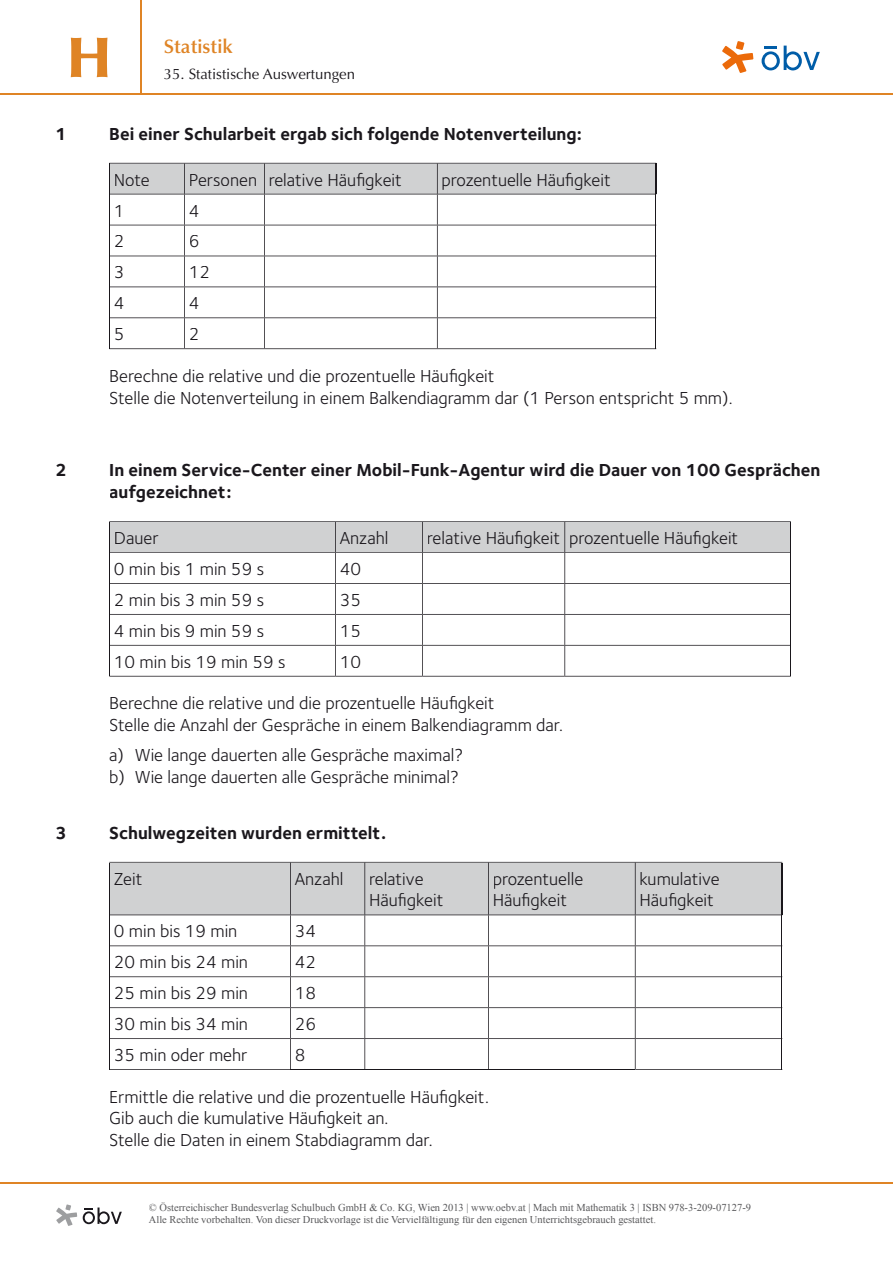
<style>
.page{position:relative;width:893px;height:1263px;background:#fff}
.page>*{position:absolute;margin:0;border:0;box-sizing:border-box;transform-origin:0 0}
.t1{font:900 57px "Optima LT Std";color:#df8425}
.t2{font:600 19.5px "Optima LT Std";color:#df8425}
.t3{font:18px/21.8px "Foundry Sterling";color:#1a171c}
.t4{font:700 18px/21.8px "Foundry Sterling";color:#1a171c}
.t5{font:15px "Optima LT Std";color:#1a171c}
.t6{font:10.5px/12.8px "Times New Roman";color:#58585a}
</style>
<div class="page">
<hr style="left:656px;top:164px;width:1px;height:30px;background:#1a171c">
<svg style="left:109px;top:163px;width:547px;height:186px"></svg>
<div style="left:115px;top:174px;width:34px;height:12px;background:#d0d1d2"></div>
<div style="left:190px;top:174px;width:66px;height:12px;background:#d0d1d2"></div>
<div style="left:270px;top:172px;width:131px;height:18px;background:#d0d1d2"></div>
<div style="left:443px;top:172px;width:167px;height:18px;background:#d0d1d2"></div>
<svg style="left:109px;top:521px;width:682px;height:156px"></svg>
<div style="left:115px;top:532px;width:43px;height:12px;background:#d0d1d2"></div>
<div style="left:340px;top:531px;width:47px;height:13px;background:#d0d1d2"></div>
<div style="left:428px;top:531px;width:131px;height:17px;background:#d0d1d2"></div>
<div style="left:570px;top:531px;width:167px;height:17px;background:#d0d1d2"></div>
<hr style="left:782px;top:863px;width:1px;height:51px;background:#1a171c">
<hr style="left:782px;top:915px;width:1px;height:30px;background:#1a171c">
<hr style="left:782px;top:946px;width:1px;height:30px;background:#1a171c">
<hr style="left:782px;top:977px;width:1px;height:30px;background:#1a171c">
<hr style="left:782px;top:1008px;width:1px;height:30px;background:#1a171c">
<hr style="left:782px;top:1039px;width:1px;height:30px;background:#1a171c">
<svg style="left:109px;top:862px;width:673px;height:208px"></svg>
<div style="left:115px;top:872px;width:27px;height:13px;background:#d0d1d2"></div>
<div style="left:295px;top:872px;width:47px;height:13px;background:#d0d1d2"></div>
<div style="left:370px;top:872px;width:54px;height:13px;background:#d0d1d2"></div>
<div style="left:369px;top:893px;width:74px;height:17px;background:#d0d1d2"></div>
<div style="left:494px;top:872px;width:89px;height:16px;background:#d0d1d2"></div>
<div style="left:493px;top:893px;width:73px;height:17px;background:#d0d1d2"></div>
<div style="left:641px;top:872px;width:79px;height:13px;background:#d0d1d2"></div>
<div style="left:639px;top:893px;width:74px;height:17px;background:#d0d1d2"></div>
<hr style="left:0;top:94px;width:893px;height:1px;background:#df8425">
<hr style="left:0;top:1182px;width:893px;height:2px;background:#df8425">
<hr style="left:140px;top:0;width:2px;height:94px;background:#df8425">
<svg style="left:762px;top:46px;width:58px;height:24px"></svg>
<svg style="left:722px;top:41px;width:31px;height:32px"></svg>
<svg style="left:83px;top:1207px;width:39px;height:17px"></svg>
<svg style="left:56px;top:1204px;width:21px;height:22px"></svg>
<h1 class="t1" style="left:67px;top:24px;width:46px">H</h1>
<p class="t2" style="left:164px;top:35px;width:71px">Statistik</p>
<p class="t5" style="left:164px;top:65px;width:193px">35. Statistische Auswertungen</p>
<p class="t4" style="left:55px;top:123px;width:13px">1</p>
<p class="t4" style="left:109px;top:123px;width:474px">Bei einer Schularbeit ergab sich folgende Notenverteilung:</p>
<p class="t3" style="left:114px;top:169px;width:37px">Note</p>
<p class="t3" style="left:189px;top:169px;width:214px">Personen relative Häufigkeit</p>
<p class="t3" style="left:442px;top:169px;width:171px">prozentuelle Häufigkeit</p>
<p class="t3" style="left:114px;top:199px;width:12px">1</p>
<p class="t3" style="left:189px;top:199px;width:12px">4</p>
<p class="t3" style="left:114px;top:230px;width:12px">2</p>
<p class="t3" style="left:189px;top:230px;width:12px">6</p>
<p class="t3" style="left:114px;top:261px;width:12px">3</p>
<p class="t3" style="left:189px;top:261px;width:23px">12</p>
<p class="t3" style="left:114px;top:292px;width:12px">4</p>
<p class="t3" style="left:189px;top:292px;width:12px">4</p>
<p class="t3" style="left:114px;top:323px;width:12px">5</p>
<p class="t3" style="left:189px;top:323px;width:12px">2</p>
<p class="t3" style="left:109px;top:365px;width:625px">Berechne die relative und die prozentuelle Häufigkeit<br>Stelle die Notenverteilung in einem Balkendiagramm dar (1 Person entspricht 5 mm).</p>
<p class="t4" style="left:55px;top:459px;width:13px">2</p>
<p class="t4" style="left:109px;top:459px;width:713px">In einem Service-Center einer Mobil-Funk-Agentur wird die Dauer von 100 Gesprächen aufgezeichnet:</p>
<p class="t3" style="left:114px;top:527px;width:46px">Dauer</p>
<p class="t3" style="left:340px;top:527px;width:50px">Anzahl</p>
<p class="t3" style="left:427px;top:527px;width:313px">relative Häufigkeit prozentuelle Häufigkeit</p>
<p class="t3" style="left:114px;top:558px;width:152px">0 min bis 1 min 59 s</p>
<p class="t3" style="left:340px;top:558px;width:23px">40</p>
<p class="t3" style="left:114px;top:589px;width:152px">2 min bis 3 min 59 s</p>
<p class="t3" style="left:340px;top:589px;width:23px">35</p>
<p class="t3" style="left:114px;top:620px;width:152px">4 min bis 9 min 59 s</p>
<p class="t3" style="left:340px;top:620px;width:23px">15</p>
<p class="t3" style="left:114px;top:651px;width:173px">10 min bis 19 min 59 s</p>
<p class="t3" style="left:340px;top:651px;width:23px">10</p>
<p class="t3" style="left:109px;top:692px;width:455px">Berechne die relative und die prozentuelle Häufigkeit<br>Stelle die Anzahl der Gespräche in einem Balkendiagramm dar.</p>
<p class="t3" style="left:109px;top:744px;width:355px">a) Wie lange dauerten alle Gespräche maximal? b) Wie lange dauerten alle Gespräche minimal?</p>
<p class="t4" style="left:55px;top:822px;width:13px">3</p>
<p class="t4" style="left:109px;top:822px;width:278px">Schulwegzeiten wurden ermittelt.</p>
<p class="t3" style="left:114px;top:868px;width:30px">Zeit</p>
<p class="t3" style="left:295px;top:868px;width:50px">Anzahl</p>
<p class="t3" style="left:369px;top:868px;width:76px">relative<br>Häufigkeit</p>
<p class="t3" style="left:493px;top:868px;width:92px">prozentuelle<br>Häufigkeit</p>
<p class="t3" style="left:639px;top:868px;width:82px">kumulative<br>Häufigkeit</p>
<p class="t3" style="left:114px;top:920px;width:125px">0 min bis 19 min</p>
<p class="t3" style="left:295px;top:920px;width:23px">34</p>
<p class="t3" style="left:114px;top:951px;width:136px">20 min bis 24 min</p>
<p class="t3" style="left:295px;top:951px;width:23px">42</p>
<p class="t3" style="left:114px;top:982px;width:136px">25 min bis 29 min</p>
<p class="t3" style="left:295px;top:982px;width:23px">18</p>
<p class="t3" style="left:114px;top:1013px;width:136px">30 min bis 34 min</p>
<p class="t3" style="left:295px;top:1013px;width:23px">26</p>
<p class="t3" style="left:114px;top:1044px;width:135px">35 min oder mehr</p>
<p class="t3" style="left:295px;top:1044px;width:12px">8</p>
<p class="t3" style="left:109px;top:1086px;width:381px">Ermittle die relative und die prozentuelle Häufigkeit.<br>Gib auch die kumulative Häufigkeit an.<br>Stelle die Daten in einem Stabdiagramm dar.</p>
<p class="t6" style="left:149px;top:1201px;width:604px">© Österreichischer Bundesverlag Schulbuch GmbH &amp; Co. KG, Wien 2013 | www.oebv.at | Mach mit Mathematik 3 | ISBN 978-3-209-07127-9<br>Alle Rechte vorbehalten. Von dieser Druckvorlage ist die Vervielfältigung für den eigenen Unterrichtsgebrauch gestattet.</p>
</div>
